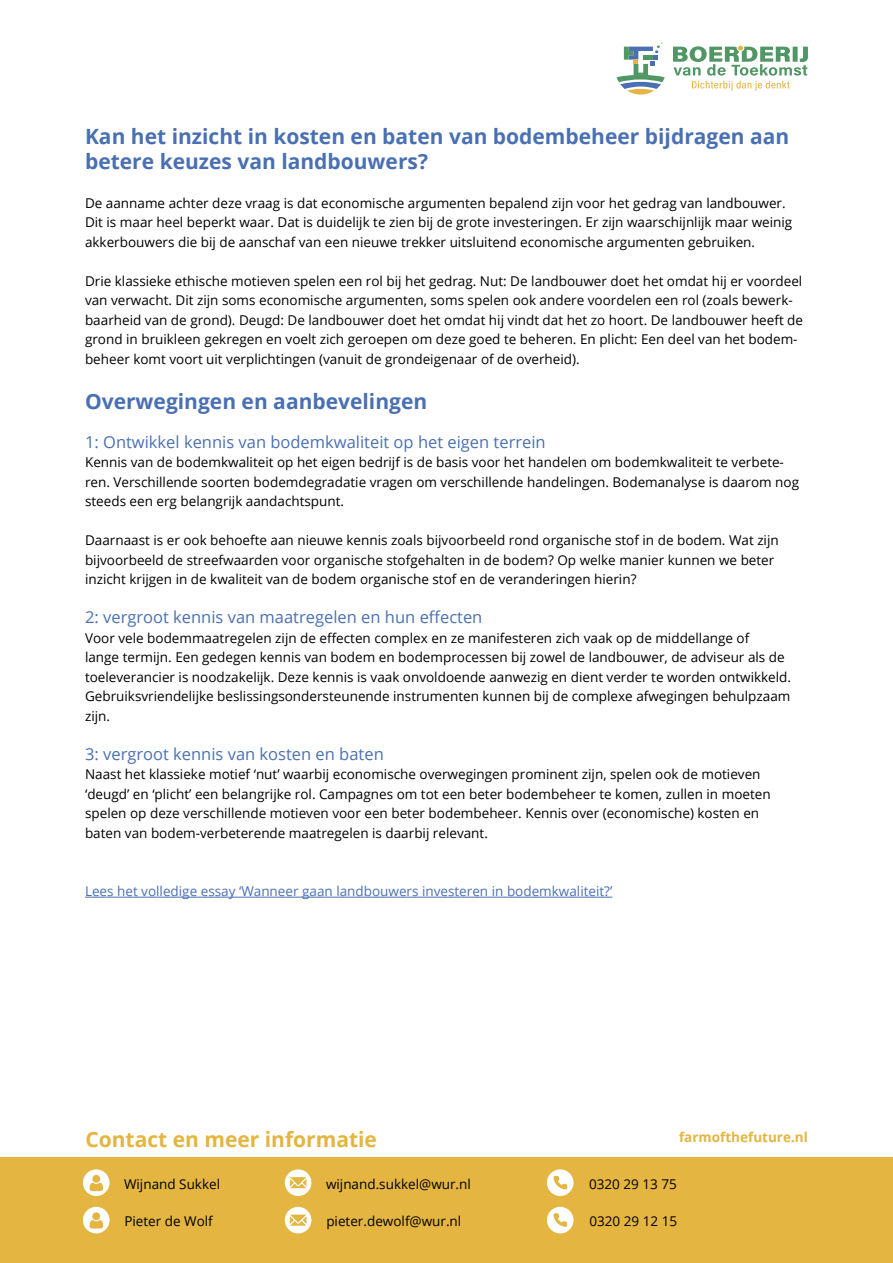
<style>
.page{position:relative;width:893px;height:1263px;background:#fff}
.page>*{position:absolute;margin:0;border:0;box-sizing:border-box;transform-origin:0 0}
.t1{font:700 21px/25.2px "Open Sans";color:#4a70b3}
.t2{font:700 21px "Open Sans";color:#e4b540}
.t3{font:16.5px "Open Sans";color:#4a70b3}
.t4{font:13.5px/19.5px "Open Sans";color:#000}
.t5{font:13.5px "Open Sans";color:#4a70b3}
.t6{font:700 13.5px "Open Sans";color:#e4b540}
</style>
<div class="page">
<svg style="left:673px;top:46px;width:135px;height:44px"></svg>
<svg style="left:617px;top:43px;width:48px;height:52px"></svg>
<div style="left:0;top:1158px;width:893px;height:105px;background:#e4b540"></div>
<hr style="left:85px;top:897px;width:527px;height:1px;background:#4a70b3">
<svg style="left:83px;top:1169px;width:27px;height:27px"></svg>
<svg style="left:547px;top:1169px;width:26px;height:27px"></svg>
<svg style="left:285px;top:1169px;width:26px;height:27px"></svg>
<svg style="left:83px;top:1207px;width:27px;height:26px"></svg>
<svg style="left:547px;top:1207px;width:26px;height:26px"></svg>
<svg style="left:285px;top:1207px;width:26px;height:26px"></svg>
<h1 class="t1" style="left:85px;top:123px;width:706px">Kan het inzicht in kosten en baten van bodembeheer bijdragen aan betere keuzes van landbouwers?</h1>
<p class="t4" style="left:85px;top:193px;width:709px">De aanname achter deze vraag is dat economische argumenten bepalend zijn voor het gedrag van landbouwer.<br>Dit is maar heel beperkt waar. Dat is duidelijk te zien bij de grote investeringen. Er zijn waarschijnlijk maar weinig akkerbouwers die bij de aanschaf van een nieuwe trekker uitsluitend economische argumenten gebruiken.</p>
<p class="t4" style="left:85px;top:271px;width:720px">Drie klassieke ethische motieven spelen een rol bij het gedrag. Nut: De landbouwer doet het omdat hij er voordeel van verwacht. Dit zijn soms economische argumenten, soms spelen ook andere voordelen een rol (zoals bewerk&shy;baarheid van de grond). Deugd: De landbouwer doet het omdat hij vindt dat het zo hoort. De landbouwer heeft de grond in bruikleen gekregen en voelt zich geroepen om deze goed te beheren. En plicht: Een deel van het bodem&shy;beheer komt voort uit verplichtingen (vanuit de grondeigenaar of de overheid).</p>
<h1 class="t1" style="left:85px;top:388px;width:344px">Overwegingen en aanbevelingen</h1>
<p class="t3" style="left:85px;top:430px;width:462px">1: Ontwikkel kennis van bodemkwaliteit op het eigen terrein</p>
<p class="t4" style="left:85px;top:452px;width:715px">Kennis van de bodemkwaliteit op het eigen bedrijf is de basis voor het handelen om bodemkwaliteit te verbete&shy;ren. Verschillende soorten bodemdegradatie vragen om verschillende handelingen. Bodemanalyse is daarom nog steeds een erg belangrijk aandachtspunt.</p>
<p class="t4" style="left:85px;top:530px;width:695px">Daarnaast is er ook behoefte aan nieuwe kennis zoals bijvoorbeeld rond organische stof in de bodem. Wat zijn bijvoorbeeld de streefwaarden voor organische stofgehalten in de bodem? Op welke manier kunnen we beter inzicht krijgen in de kwaliteit van de bodem organische stof en de veranderingen hierin?</p>
<p class="t3" style="left:85px;top:606px;width:399px">2: vergroot kennis van maatregelen en hun effecten</p>
<p class="t4" style="left:85px;top:628px;width:708px">Voor vele bodemmaatregelen zijn de effecten complex en ze manifesteren zich vaak op de middellange of<br>lange termijn. Een gedegen kennis van bodem en bodemprocessen bij zowel de landbouwer, de adviseur als de toeleverancier is noodzakelijk. Deze kennis is vaak onvoldoende aanwezig en dient verder te worden ontwikkeld.<br>Gebruiksvriendelijke beslissingsondersteunende instrumenten kunnen bij de complexe afwegingen behulpzaam zijn.</p>
<p class="t3" style="left:85px;top:742px;width:300px">3: vergroot kennis van kosten en baten</p>
<p class="t4" style="left:85px;top:764px;width:687px">Naast het klassieke motief ‘nut’ waarbij economische overwegingen prominent zijn, spelen ook de motieven ‘deugd’ en ‘plicht’ een belangrijke rol. Campagnes om tot een beter bodembeheer te komen, zullen in moeten spelen op deze verschillende motieven voor een beter bodembeheer. Kennis over (economische) kosten en baten van bodem-verbeterende maatregelen is daarbij relevant.</p>
<p class="t5" style="left:85px;top:882px;width:529px">Lees het volledige essay ‘Wanneer gaan landbouwers investeren in bodemkwaliteit?’</p>
<h1 class="t2" style="left:85px;top:1124px;width:293px">Contact en meer informatie</h1>
<p class="t4" style="left:124px;top:1174px;width:98px">Wijnand Sukkel</p>
<p class="t4" style="left:326px;top:1174px;width:146px">wijnand.sukkel@wur.nl</p>
<p class="t4" style="left:589px;top:1174px;width:89px">0320 29 13 75</p>
<p class="t6" style="left:679px;top:1127px;width:130px">farmofthefuture.nl</p>
<p class="t4" style="left:124px;top:1211px;width:90px">Pieter de Wolf</p>
<p class="t4" style="left:326px;top:1211px;width:136px">pieter.dewolf@wur.nl</p>
<p class="t4" style="left:589px;top:1211px;width:89px">0320 29 12 15</p>
</div>
